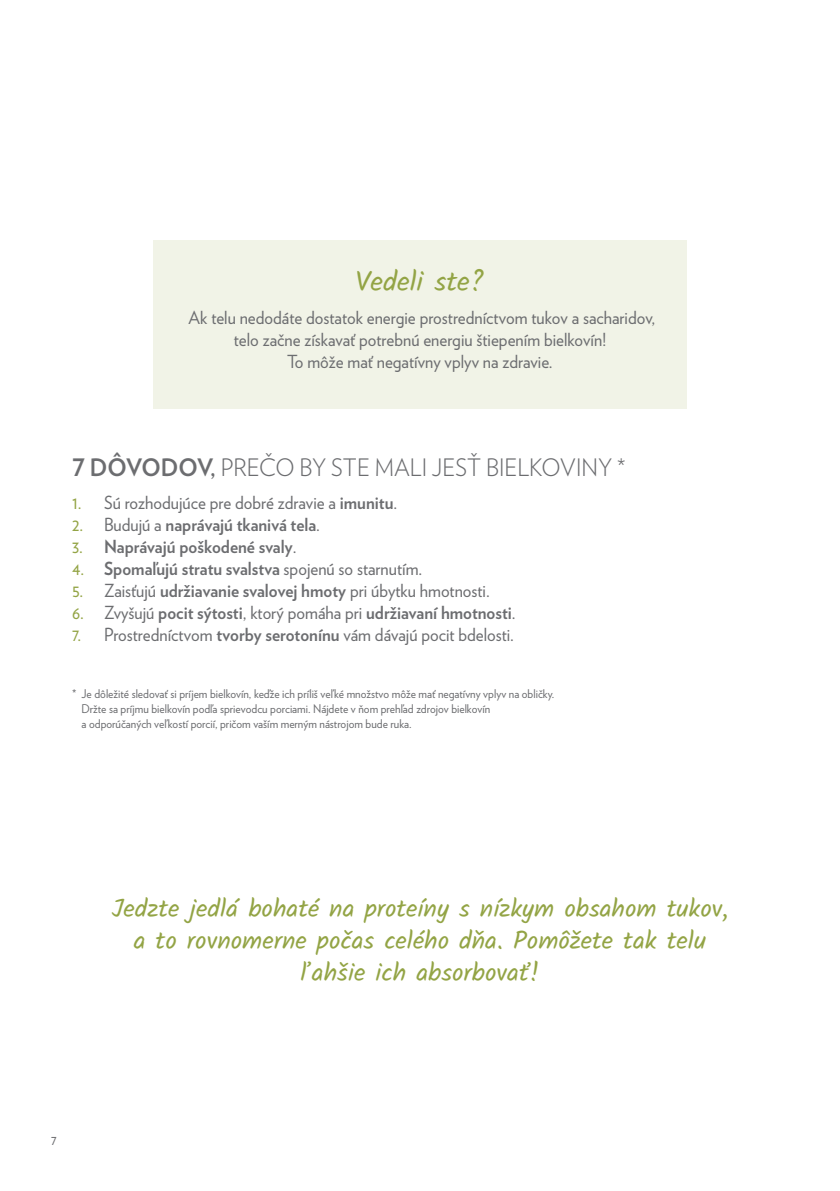
<style>
.page{position:relative;width:840px;height:1191px;background:#fff}
.page>*{position:absolute;margin:0;border:0;box-sizing:border-box;transform-origin:0 0}
.t1{font:28px "Kalam";color:#93a445}
.t2{font:25.2px/32px "Kalam";color:#93a445;text-align:center}
.t3{font:300 24px "Verlag";color:#6c6d70;scale:.95 1}
.t4{font:18px/22px "Verlag";color:#6c6d70;text-align:center;scale:.95 1}
.t5{font:700 18px "Verlag";color:#6c6d70;scale:.95 1}
.t6{font:14px "Verlag";color:#6c6d70;scale:.95 1}
.t7{font:12px/15px "Verlag";color:#6c6d70;scale:.95 1}
.s1{font-weight:700}
.s2{color:#93a445}
.s3{font-weight:400;color:#93a445}
.s4{font-weight:400}
</style>
<div class="page">
<div style="left:153px;top:240px;width:533px;height:168px;background:#f1f3e7"></div>
<p class="t1" style="left:355px;top:262px;width:130px">Vedeli ste?</p>
<p class="t4" style="left:188px;top:306px;width:492px">Ak telu nedodáte dostatok energie prostredníctvom tukov a sacharidov, telo začne získavať potrebnú energiu štiepením bielkovín!<br>To môže mať negatívny vplyv na zdravie.</p>
<p class="t3" style="left:72px;top:449px;width:584px"><span class="s1">7 DÔVODOV,</span> PREČO BY STE MALI JESŤ BIELKOVINY *</p>
<p class="t4" style="left:72px;top:491px;width:343px"><span class="s2">1.</span> Sú rozhodujúce pre dobré zdravie a <span class="s1">imunitu</span>.</p>
<p class="t5" style="left:72px;top:510px;width:262px"><span class="s3">2.</span> <span class="s4">Budujú a</span> naprávajú tkanivá tela<span class="s4">.</span></p>
<p class="t5" style="left:72px;top:532px;width:237px"><span class="s3">3.</span> Naprávajú poškodené svaly<span class="s4">.</span></p>
<p class="t5" style="left:72px;top:554px;width:370px"><span class="s3">4.</span> Spomaľujú stratu svalstva <span class="s4">spojenú so starnutím.</span></p>
<p class="t4" style="left:72px;top:579px;width:441px"><span class="s2">5.</span> Zaisťujú <span class="s1">udržiavanie svalovej hmoty</span> pri úbytku hmotnosti.</p>
<p class="t5" style="left:72px;top:598px;width:468px"><span class="s3">6.</span> <span class="s4">Zvyšujú</span> pocit sýtosti<span class="s4">, ktorý pomáha pri</span> udržiavaní hmotnosti<span class="s4">.</span></p>
<p class="t4" style="left:72px;top:623px;width:466px"><span class="s2">7.</span> Prostredníctvom <span class="s1">tvorby serotonínu</span> vám dávajú pocit bdelosti.</p>
<p class="t7" style="left:81px;top:685px;width:498px;text-indent:-9px">* Je dôležité sledovať si príjem bielkovín, keďže ich príliš veľké množstvo môže mať negatívny vplyv na obličky.<br>Držte sa príjmu bielkovín podľa sprievodcu porciami. Nájdete v ňom prehľad zdrojov bielkovín<br>a odporúčaných veľkostí porcií, pričom vaším merným nástrojom bude ruka.</p>
<p class="t2" style="left:112px;top:894px;width:617px">Jedzte jedlá bohaté na proteíny s nízkym obsahom tukov, a to rovnomerne počas celého dňa. Pomôžete tak telu ľahšie ich absorbovať!</p>
<p class="t6" style="left:51px;top:1130px;width:7px">7</p>
</div>
